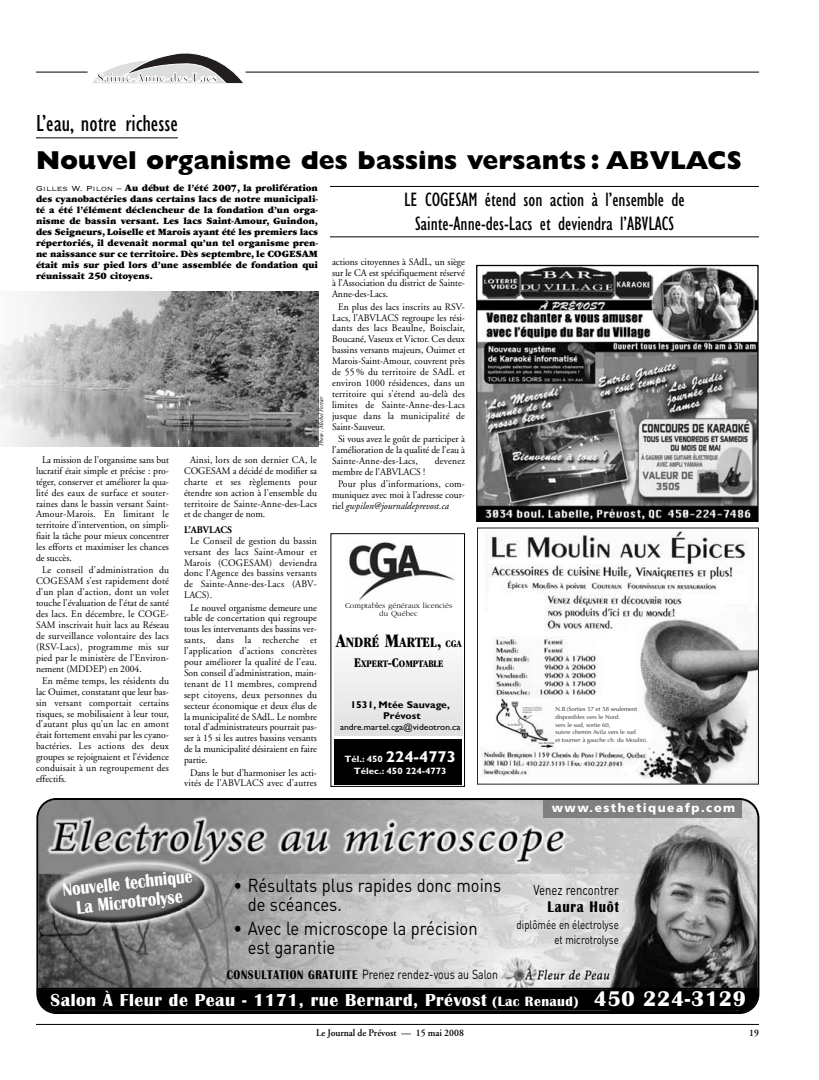
<style>
.page{position:relative;width:819px;height:1080px;background:#fff}
.page>*{position:absolute;margin:0;border:0;box-sizing:border-box;transform-origin:0 0}
.t1{font:800 26px "Gill Sans";color:#000}
.t2{font:condensed 24px "Gill Sans";color:#000}
.t3{font:condensed 20px/24px "Gill Sans";color:#000;text-align:center}
.t4{font:19px/19px "Britannic Bold+AAMWCA";color:#fff;text-align:center;scale:.82 1}
.t5{font:18.6px/19px "DIN Regular+OZVVXN";color:#000;scale:.89 1}
.t6{font:18px "Britannic Bold+AAMWCA";letter-spacing:.03em;color:#fff}
.t7{font:16px "Britannic Bold+AAMWCA";letter-spacing:.06em;color:#000;scale:.81 1}
.t8{font:14.8px "Garamond Bold Condensed+DZWZNY";color:#000}
.t9{font:14px "DIN Regular+OZVVXN";color:#000;scale:.81 1}
.t10{font:13px "DIN Regular+OZVVXN";color:#000;scale:.81 1}
.t11{font:12px/15px "DIN Regular+OZVVXN";color:#000;text-align:right;scale:.81 1}
.t12{font:12px "Frutiger Black+WJEMKF";letter-spacing:.12em;color:#fff}
.t13{font:10.4px "Garamond Bold Condensed+DZWZNY";color:#000}
.t14{font:10px/10.9px "Adobe Garamond";letter-spacing:.005em;color:#000;text-align:justify;scale:.96 1}
.t15{font:900 10px/11px "Garamond";color:#000;text-align:justify;scale:.96 1}
.t16{font:600 10px "Adobe Garamond";color:#000;scale:.96 1}
.t17{font:700 10px "Adobe Garamond";color:#000;scale:.96 1}
.t18{font:9.9px/10.9px "Gill Sans Bold+FCOZZT";color:#000;text-align:center;scale:1.06 1}
.t19{font:9.2px/11.9px "Gill Sans Bold+FCOZZT";color:#fff;text-align:center;scale:1.06 1}
.t20{font:8.9px "Gill Sans+MJSISE";color:#000;scale:1.06 1}
.t21{font:7.9px/7.9px "Garamond Light+OGAQVX";color:#000;text-align:center}
.t22{font:italic 6.5px "Adobe Garamond";color:#000;scale:.96 1}
.t23{font:6px/7.9px "Optima Regular+EZNZWN";color:#231f20}
.s1{font-family:"Copperplate Thirty Two BC";font-weight:400;font-size:9.6px}
.s2{font-style:italic}
.s3{font-size:19.8px}
.s4{font-size:10.4px}
.s5{font-size:13.8px}
.s6{font-size:15.7px}
.s7{font-family:"Britannic Bold+AAMWCA"}
.s8{font-size:14px}
.s9{font-size:22px}
</style>
<div class="page">
<hr style="left:36px;top:1024px;width:723px;height:1px;background:#000">
<div style="left:330px;top:533px;width:135px;height:254px;border:1px solid #000"></div>
<div style="left:335px;top:629px;width:127px;height:106px;background:linear-gradient(to bottom,#fefefe,#e1e1e1)"></div>
<div style="left:335px;top:739px;width:127px;height:46px;background:#000"></div>
<img style="left:349px;top:542px;width:106px;height:61px">
<img style="left:478px;top:267px;width:279px;height:253px">
<div style="left:476px;top:265px;width:283px;height:257px;border:1px solid #000"></div>
<svg style="left:36px;top:798px;width:723px;height:216px;background:#9b9b9b"></svg>
<div style="left:543px;top:800px;width:199px;height:18px;background:#808080"></div>
<div style="left:37px;top:990px;width:722px;height:22px;background:#000"></div>
<img style="left:482px;top:530px;width:275px;height:253px">
<div style="left:477px;top:528px;width:282px;height:257px;border:1px solid #231f20"></div>
<img style="left:495px;top:699px;width:61px;height:51px">
<svg style="left:93px;top:53px;width:153px;height:31px"></svg>
<hr style="left:36px;top:72px;width:52px;height:1px;background:#000">
<hr style="left:246px;top:72px;width:513px;height:1px;background:#000">
<hr style="left:36px;top:137px;width:142px;height:1px;background:#000">
<hr style="left:330px;top:186px;width:429px;height:1px;background:#000">
<hr style="left:330px;top:236px;width:429px;height:1px;background:#000">
<img style="left:0;top:291px;width:318px;height:156px">
<h2 class="t2" style="left:36px;top:115px;width:143px">L’eau, notre richesse</h2>
<h1 class="t1" style="left:36px;top:151px;width:707px">Nouvel organisme des bassins versants : ABVLACS</h1>
<h3 class="t3" style="left:404px;top:189px;width:282px">LE COGESAM étend son action à l’ensemble de<br>Sainte-Anne-des-Lacs et deviendra l’ABVLACS</h3>
<p class="t15" style="left:36px;top:183px;width:295px"><span class="s1">Gilles W. Pilon –</span> Au début de l’été 2007, la prolifération des cyanobactéries dans certains lacs de notre municipali&shy;té a été l’élément déclencheur de la fondation d’un orga&shy;nisme de bassin versant. Les lacs Saint-Amour, Guindon, des Seigneurs, Loiselle et Marois ayant été les premiers lacs répertoriés, il devenait normal qu’un tel organisme pren&shy;ne naissance sur ce territoire. Dès septembre, le COGESAM était mis sur pied lors d’une assemblée de fondation qui réunissait 250 citoyens.</p>
<p class="t14" style="left:332px;top:257px;width:140px">actions citoyennes à SAdL, un siège sur le CA est spécifiquement réservé à l’Association du district de Sainte-Anne-des-Lacs.</p>
<p class="t14" style="left:332px;top:302px;width:140px;text-indent:6px">En plus des lacs inscrits au RSV-Lacs, l’ABVLACS regroupe les rési&shy;dants des lacs Beaulne, Boisclair, Boucané, Vaseux et Victor. Ces deux bassins versants majeurs, Ouimet et Marois-Saint-Amour, couvrent près de 55 % du territoire de SAdL et environ 1000 résidences, dans un territoire qui s’étend au-delà des limites de Sainte-Anne-des-Lacs jusque dans la municipalité de Saint-Sauveur.</p>
<p class="t14" style="left:332px;top:434px;width:140px;text-indent:6px">Si vous avez le goût de participer à l’amélioration de la qualité de l’eau à Sainte-Anne-des-Lacs,</p>
<p class="t22" style="left:319px;top:446px;width:54px;rotate:-90deg">Photo: Michel Fortier</p>
<p class="t14" style="left:184px;top:455px;width:140px;text-indent:6px">Ainsi, lors de son dernier CA, le COGESAM a décidé de modifier sa charte et ses règlements pour étendre son action à l’ensemble du territoire de Sainte-Anne-des-Lacs et de changer de nom.</p>
<p class="t17" style="left:184px;top:526px;width:52px">L’ABVLACS</p>
<p class="t14" style="left:184px;top:536px;width:140px;text-indent:6px">Le Conseil de gestion du bassin versant des lacs Saint-Amour et Marois (COGESAM) deviendra donc l’Agence des bassins versants de Sainte-Anne-des-Lacs (ABV-LACS).</p>
<p class="t14" style="left:184px;top:603px;width:140px;text-indent:6px">Le nouvel organisme demeure une table de concertation qui regroupe tous les intervenants des bassins ver&shy;sants, dans la recherche et l’application d’actions concrètes pour améliorer la qualité de l’eau.<br>Son conseil d’administration, main&shy;tenant de 11 membres, comprend sept citoyens, deux personnes du secteur économique et deux élus de la municipalité de SAdL. Le nombre total d’administrateurs pourrait pas&shy;ser à 15 si les autres bassins versants de la municipalité désiraient en faire partie.</p>
<p class="t14" style="left:184px;top:768px;width:140px;text-align:right">Dans le but d’harmoniser les acti&shy;vités de l’ABVLACS avec d’autres</p>
<p class="t14" style="left:36px;top:455px;width:140px;text-indent:6px">La mission de l’organsime sans but lucratif était simple et précise : pro&shy;téger, conserver et améliorer la qua&shy;lité des eaux de surface et souter&shy;raines dans le bassin versant Saint-Amour-Marois. En limitant le territoire d’intervention, on simpli&shy;fiait la tâche pour mieux concentrer les efforts et maximiser les chances de succès.</p>
<p class="t14" style="left:36px;top:566px;width:140px;text-indent:6px">Le conseil d’administration du COGESAM s’est rapidement doté d’un plan d’action, dont un volet touche l’évaluation de l’état de santé des lacs. En décembre, le COGE-SAM inscrivait huit lacs au Réseau de surveillance volontaire des lacs (RSV-Lacs), programme mis sur pied par le ministère de l’Environ&shy;nement (MDDEP) en 2004.</p>
<p class="t14" style="left:36px;top:676px;width:140px;text-indent:6px">En même temps, les résidents du lac Ouimet, constatant que leur bas&shy;sin versant comportait certains risques, se mobilisaient à leur tour, d’autant plus qu’un lac en amont était fortement envahi par les cyano&shy;bactéries. Les actions des deux groupes se rejoignaient et l’évidence conduisait à un regroupement des effectifs.</p>
<p class="t14" style="left:435px;top:456px;width:33px">devenez</p>
<p class="t14" style="left:338px;top:466px;width:134px;line-height:12.4px;text-indent:-6px">membre de l’ABVLACS !<br>Pour plus d’informations, com-</p>
<p class="t14" style="left:332px;top:490px;width:140px">muniquez avec moi à l’adresse cour&shy;riel <span class="s2">gwpilon@journaldeprevost.ca</span></p>
<p class="t21" style="left:345px;top:602px;width:109px">Comptables généraux licenciés du Québec</p>
<h3 class="t8" style="left:336px;top:638px;width:127px"><span class="s3">A</span>NDRÉ <span class="s3">M</span>ARTEL<span class="s3">,</span> <span class="s4">CGA</span></h3>
<p class="t13" style="left:354px;top:660px;width:91px"><span class="s5">E</span>XPERT<span class="s5">-C</span>OMPTABLE</p>
<p class="t18" style="left:350px;top:699px;width:96px">1531, Mtée Sauvage,<br>Prévost</p>
<p class="t20" style="left:340px;top:723px;width:115px">andre.martel.cga@videotron.ca</p>
<p class="t19" style="left:344px;top:753px;width:107px">Tél.: 450 <span class="s6">224-4773<br></span>Télec.: 450 224-4773</p>
<p class="t23" style="left:555px;top:705px;width:94px">N.B.(Sorties 57 et 58 seulement disponibles vers le Nord.<br>vers le sud, sortie 60,<br>suivre chemin Avila vers le sud<br>et tourner à gauche ch. du Moulin).</p>
<p class="t12" style="left:552px;top:801px;width:185px">www.esthetiqueafp.com</p>
<h3 class="t4" style="left:62px;top:880px;width:160px;rotate:-6deg">Nouvelle technique<br>La Microtrolyse</h3>
<h3 class="t5" style="left:248px;top:878px;width:287px;text-indent:-14px">• Résultats plus rapides donc moins de scéances.</h3>
<h3 class="t5" style="left:248px;top:921px;width:260px;text-indent:-14px">• Avec le microscope la précision est garantie</h3>
<h3 class="t9" style="left:533px;top:885px;width:107px">Venez rencontrer</h3>
<h3 class="t7" style="left:548px;top:898px;width:90px">Laura Huôt</h3>
<p class="t11" style="left:517px;top:919px;width:128px">diplômée en électrolyse et microtrolyse</p>
<h3 class="t10" style="left:227px;top:970px;width:337px"><span class="s7">CONSULTATION GRATUITE</span> Prenez rendez-vous au Salon</h3>
<h3 class="t6" style="left:51px;top:989px;width:697px">Salon À Fleur de Peau - 1171, rue Bernard, Prévost <span class="s8">(Lac Renaud)</span> <span class="s9">450 224-3129</span></h3>
<p class="t16" style="left:316px;top:1029px;width:156px">Le Journal de Prévost — 15 mai 2008</p>
<p class="t16" style="left:749px;top:1029px;width:12px">19</p>
</div>
